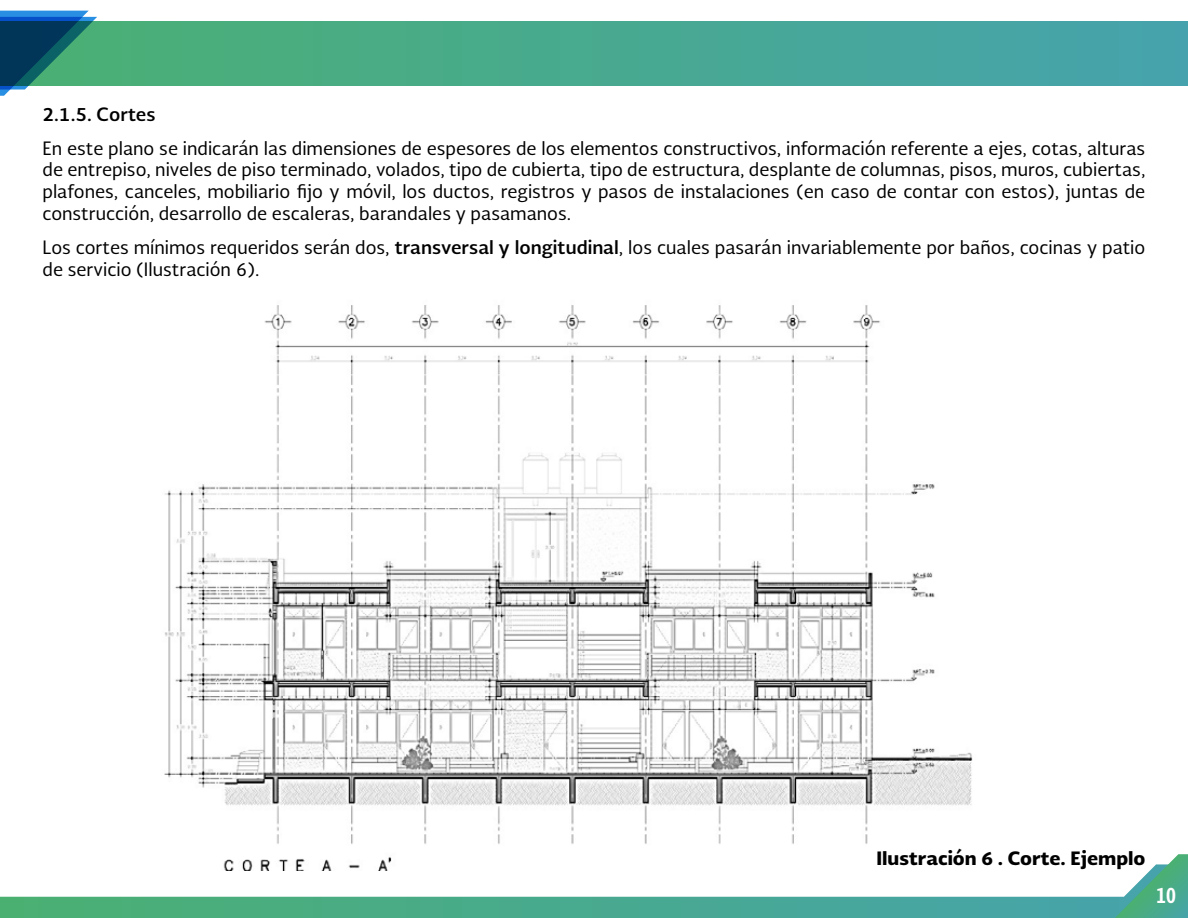
<style>
.page{position:relative;width:1188px;height:918px;background:#fff}
.page>*{position:absolute;margin:0;border:0;box-sizing:border-box;transform-origin:0 0}
.t1{font:700 21px "Soberana Sans Condensed";color:#fff}
.t2{font:18px/21.6px "Soberana Sans";color:#000;text-align:justify}
.t3{font:900 18px "Soberana Sans";color:#000}
.t4{font:700 18px "Soberana Sans";color:#000}
.s1{font-weight:700}
</style>
<div class="page">
<div style="left:0;top:22px;width:1188px;height:63px;background:linear-gradient(to right,#4ab071,#46a3ad)"></div>
<svg style="left:0;top:11px;width:97px;height:85px;background:#367c84"></svg>
<svg style="left:0;top:896px;width:1115px;height:22px;background:#4eac91"></svg>
<svg style="left:1115px;top:854px;width:73px;height:64px"></svg>
<img style="left:164px;top:305px;width:809px;height:566px">
<p class="t4" style="left:43px;top:102px;width:115px">2.1.5. Cortes</p>
<p class="t2" style="left:43px;top:137px;width:1104px">En este plano se indicarán las dimensiones de espesores de los elementos constructivos, información referente a ejes, cotas, alturas de entrepiso, niveles de piso terminado, volados, tipo de cubierta, tipo de estructura, desplante de columnas, pisos, muros, cubiertas, plafones, canceles, mobiliario fijo y móvil, los ductos, registros y pasos de instalaciones (en caso de contar con estos), juntas de construcción, desarrollo de escaleras, barandales y pasamanos.</p>
<p class="t2" style="left:43px;top:236px;width:1104px">Los cortes mínimos requeridos serán dos, <span class="s1">transversal y longitudinal</span>, los cuales pasarán invariablemente por baños, cocinas y patio de servicio (Ilustración 6).</p>
<p class="t3" style="left:876px;top:846px;width:271px">Ilustración 6 . Corte. Ejemplo</p>
<p class="t1" style="left:1156px;top:881px;width:21px">10</p>
</div>
